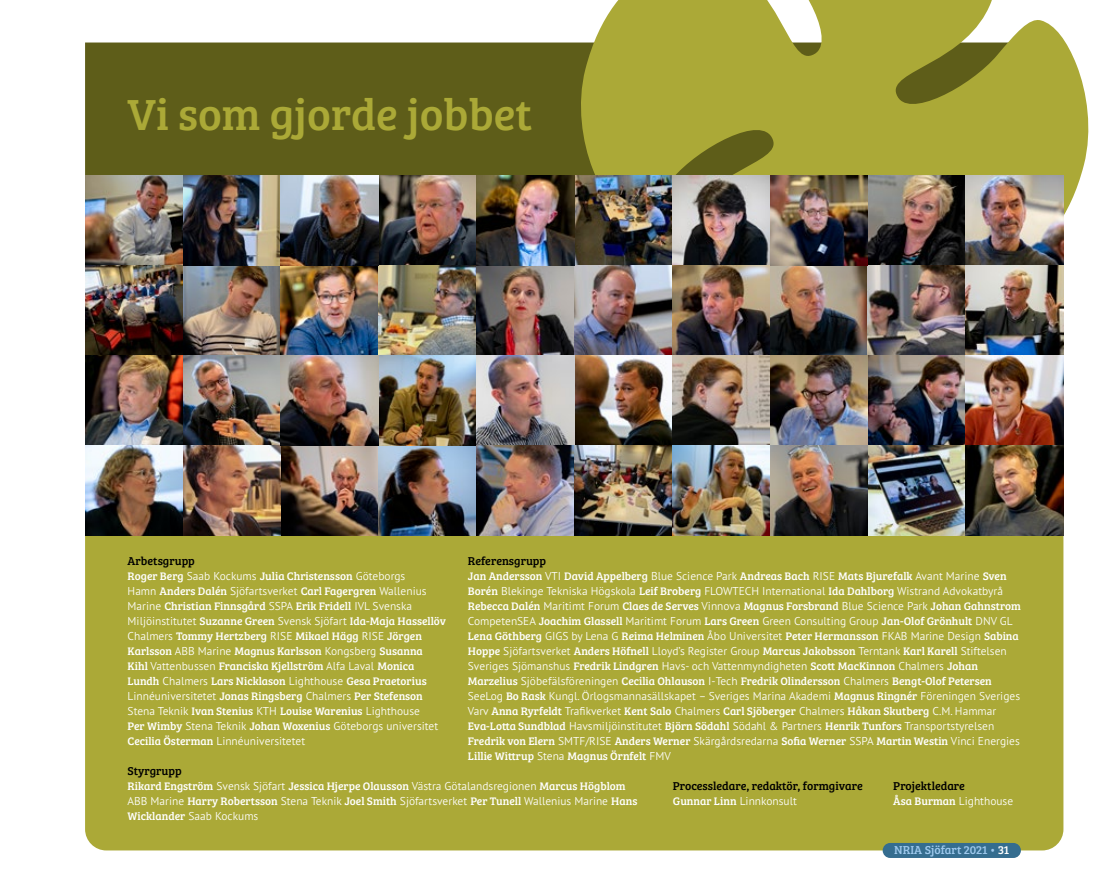
<style>
.page{position:relative;width:1106px;height:893px;background:#fff}
.page>*{position:absolute;margin:0;border:0;box-sizing:border-box;transform-origin:0 0}
.t1{font:45px "Bree Serif";color:#aba937}
.t2{font:11.85px "Bree Serif";color:#000}
.t3{font:11.85px "Bree Serif";color:#9ec9ed}
.t4{font:11.4px/15px "Bree Serif";color:#fff}
.t5{font:300 11.4px/15px "PT Sans Pro";color:#fff}
.s1{font-family:"PT Sans Pro";font-weight:300}
.s2{font-family:"Bree Serif";font-weight:400}
.s3{color:#fff}
</style>
<div class="page">
<div style="left:85px;top:194px;width:978px;height:656px;background:#aba937;border-radius:21px"></div>
<div style="left:85px;top:43px;width:491px;height:132px;background:#5e5d19"></div>
<svg style="left:576px;top:0;width:513px;height:326px;background:#aeac4c"></svg>
<img style="left:85px;top:175px;width:293px;height:180px">
<img style="left:281px;top:445px;width:195px;height:90px">
<img style="left:378px;top:175px;width:98px;height:270px">
<img style="left:476px;top:175px;width:587px;height:360px">
<img style="left:85px;top:355px;width:196px;height:180px">
<img style="left:281px;top:355px;width:97px;height:90px">
<div style="left:882px;top:843px;width:138px;height:15px;background:#356d8f;border-radius:8px"></div>
<h1 class="t1" style="left:128px;top:81px;width:406px">Vi som gjorde jobbet</h1>
<p class="t2" style="left:468px;top:552px;width:80px">Referensgrupp</p>
<p class="t4" style="left:468px;top:568px;width:540px">Jan Andersson <span class="s1">VTI</span> David Appelberg <span class="s1">Blue Science Park</span> Andreas Bach <span class="s1">RISE</span> Mats Bjurefalk <span class="s1">Avant Marine</span> Sven</p>
<p class="t5" style="left:468px;top:583px;width:536px"><span class="s2">Borén</span> Blekinge Tekniska Högskola <span class="s2">Leif Broberg</span> FLOWTECH International <span class="s2">Ida Dahlborg</span> Wistrand Advokatbyrå</p>
<p class="t4" style="left:468px;top:598px;width:554px">Rebecca Dalén <span class="s1">Maritimt Forum</span> Claes de Serves <span class="s1">Vinnova</span> Magnus Forsbrand <span class="s1">Blue Science Park</span> Johan Gahnstrom</p>
<p class="t5" style="left:468px;top:613px;width:546px">CompetenSEA <span class="s2">Joachim Glassell</span> Maritimt Forum <span class="s2">Lars Green</span> Green Consulting Group <span class="s2">Jan-Olof Grönhult</span> DNV GL</p>
<p class="t4" style="left:468px;top:628px;width:552px">Lena Göthberg <span class="s1">GIGS by Lena G</span> Reima Helminen <span class="s1">Åbo Universitet</span> Peter Hermansson <span class="s1">FKAB Marine Design</span> Sabina</p>
<p class="t5" style="left:468px;top:643px;width:540px"><span class="s2">Hoppe</span> Sjöfartsverket <span class="s2">Anders Höfnell</span> Lloyd’s Register Group <span class="s2">Marcus Jakobsson</span> Terntank <span class="s2">Karl Karell</span> Stiftelsen<br>Sveriges Sjömanshus <span class="s2">Fredrik Lindgren</span> Havs- och Vattenmyndigheten <span class="s2">Scott MacKinnon</span> Chalmers <span class="s2">Johan</span></p>
<p class="t4" style="left:468px;top:673px;width:525px">Marzelius <span class="s1">Sjöbefälsföreningen</span> Cecilia Ohlauson <span class="s1">I-Tech</span> Fredrik Olindersson <span class="s1">Chalmers</span> Bengt-Olof Petersen</p>
<p class="t5" style="left:468px;top:688px;width:553px">SeeLog <span class="s2">Bo Rask</span> Kungl. Örlogsmannasällskapet – Sveriges Marina Akademi <span class="s2">Magnus Ringnér</span> Föreningen Sveriges</p>
<p class="t4" style="left:468px;top:703px;width:530px"><span class="s1">Varv</span> Anna Ryrfeldt <span class="s1">Trafikverket</span> Kent Salo <span class="s1">Chalmers</span> Carl Sjöberger <span class="s1">Chalmers</span> Håkan Skutberg <span class="s1">C.M. Hammar</span></p>
<p class="t5" style="left:468px;top:718px;width:528px"><span class="s2">Eva-Lotta Sundblad</span> Havsmiljöinstitutet <span class="s2">Björn Södahl</span> Södahl &amp; Partners <span class="s2">Henrik Tunfors</span> Transportstyrelsen</p>
<p class="t4" style="left:468px;top:733px;width:553px">Fredrik von Elern <span class="s1">SMTF/RISE</span> Anders Werner <span class="s1">Skärgårdsredarna</span> Sofia Werner <span class="s1">SSPA</span> Martin Westin <span class="s1">Vinci Energies<br></span>Lillie Wittrup <span class="s1">Stena</span> Magnus Örnfelt <span class="s1">FMV</span></p>
<p class="t2" style="left:128px;top:552px;width:69px">Arbetsgrupp</p>
<p class="t4" style="left:128px;top:568px;width:279px">Roger Berg <span class="s1">Saab Kockums</span> Julia Christensson <span class="s1">Göteborgs</span></p>
<p class="t5" style="left:128px;top:583px;width:300px">Hamn <span class="s2">Anders Dalén</span> Sjöfartsverket <span class="s2">Carl Fagergren</span> Wallenius</p>
<p class="t4" style="left:128px;top:598px;width:320px"><span class="s1">Marine</span> Christian Finnsgård <span class="s1">SSPA</span> Erik Fridell <span class="s1">IVL Svenska Miljöinstitutet</span> Suzanne Green <span class="s1">Svensk Sjöfart</span> Ida-Maja Hassellöv <span class="s1">Chalmers</span> Tommy Hertzberg <span class="s1">RISE</span> Mikael Hägg <span class="s1">RISE</span> Jörgen Karlsson <span class="s1">ABB Marine</span> Magnus Karlsson <span class="s1">Kongsberg</span> Susanna<br>Kihl <span class="s1">Vattenbussen</span> Franciska Kjellström <span class="s1">Alfa Laval</span> Monica Lundh <span class="s1">Chalmers</span> Lars Nicklason <span class="s1">Lighthouse</span> Gesa Praetorius</p>
<p class="t5" style="left:128px;top:688px;width:297px">Linnéuniversitetet <span class="s2">Jonas Ringsberg</span> Chalmers <span class="s2">Per Stefenson</span></p>
<p class="t4" style="left:128px;top:703px;width:294px"><span class="s1">Stena Teknik</span> Ivan Stenius <span class="s1">KTH</span> Louise Warenius <span class="s1">Lighthouse</span></p>
<p class="t5" style="left:128px;top:718px;width:312px"><span class="s2">Per Wimby</span> Stena Teknik <span class="s2">Johan Woxenius</span> Göteborgs universitet<br><span class="s2">Cecilia Österman</span> Linnéuniversitetet</p>
<p class="t2" style="left:128px;top:762px;width:56px">Styrgrupp</p>
<p class="t4" style="left:128px;top:778px;width:499px">Rikard Engström <span class="s1">Svensk Sjöfart</span> Jessica Hjerpe Olausson <span class="s1">Västra Götalandsregionen</span> Marcus Högblom</p>
<p class="t5" style="left:128px;top:793px;width:511px">ABB Marine <span class="s2">Harry Robertsson</span> Stena Teknik <span class="s2">Joel Smith</span> Sjöfartsverket <span class="s2">Per Tunell</span> Wallenius Marine <span class="s2">Hans<br>Wicklander</span> Saab Kockums</p>
<p class="t2" style="left:673px;top:777px;width:191px">Processledare, redaktör, formgivare</p>
<p class="t5" style="left:673px;top:793px;width:125px"><span class="s2">Gunnar Linn</span> Linnkonsult</p>
<p class="t2" style="left:893px;top:777px;width:73px">Projektledare</p>
<p class="t5" style="left:893px;top:793px;width:121px"><span class="s2">Åsa Burman</span> Lighthouse</p>
<p class="t3" style="left:894px;top:841px;width:116px">NRIA Sjöfart 2021 • <span class="s3">31</span></p>
</div>
